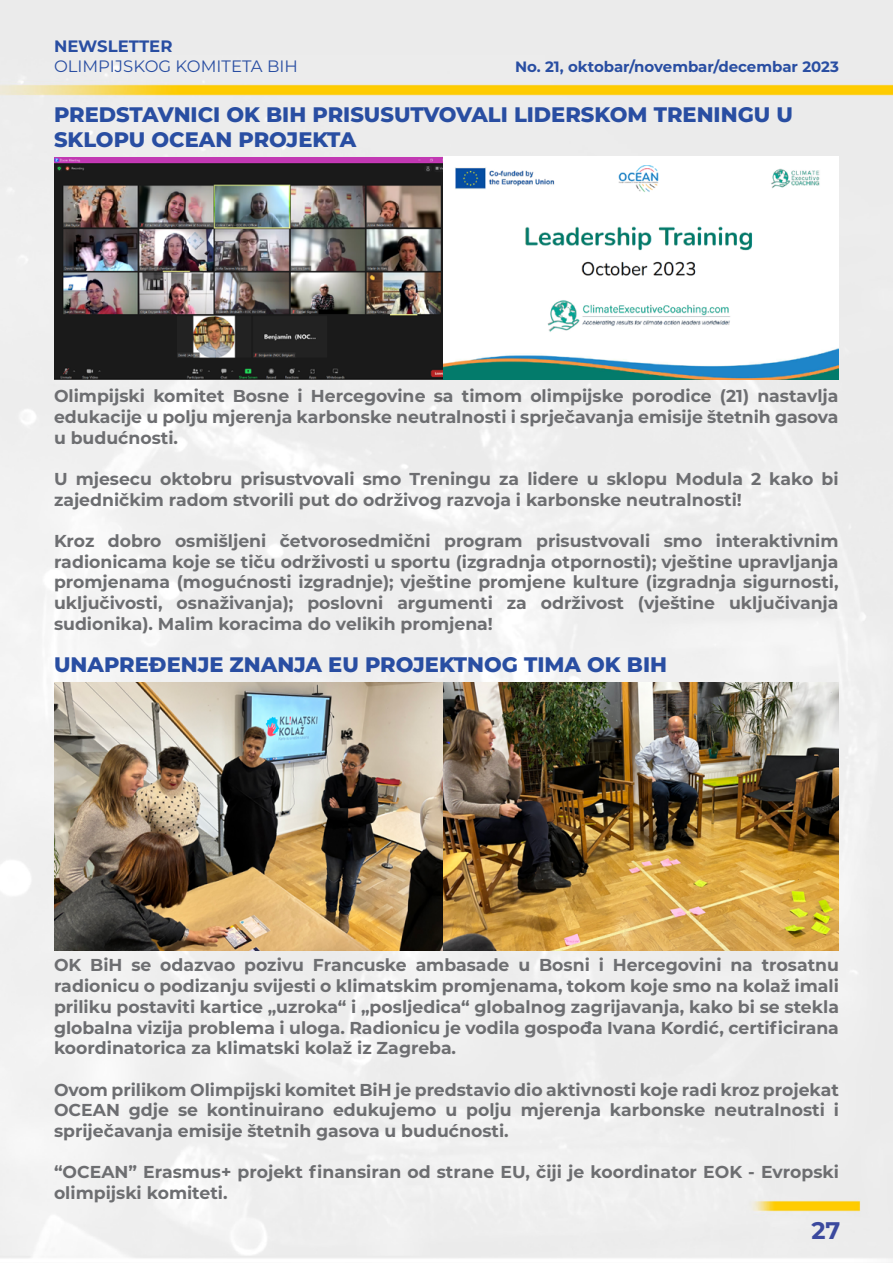
<style>
.page{position:relative;width:893px;height:1263px;background:#fff}
.page>*{position:absolute;margin:0;border:0;box-sizing:border-box;transform-origin:0 0}
.t1{font:700 24px "Montserrat Alternates";color:#3b499e}
.t2{font:800 21px/25.2px "Montserrat";color:#294ea2}
.t3{font:700 17.25px/20.7px "Montserrat";color:#6d6e71;text-align:justify}
.t4{font:16.5px "Montserrat";color:#294ea2}
.t5{font:700 16.5px "Montserrat";color:#294ea2}
.t6{font:700 15px "Montserrat";color:#294ea2}
</style>
<div class="page">
<img style="left:0;top:0;width:893px;height:1263px">
<img style="left:54px;top:157px;width:390px;height:222px">
<img style="left:444px;top:157px;width:395px;height:222px">
<img style="left:54px;top:682px;width:784px;height:268px">
<p class="t5" style="left:54px;top:34px;width:120px">NEWSLETTER</p>
<p class="t4" style="left:54px;top:55px;width:245px">OLIMPIJSKOG KOMITETA BIH</p>
<p class="t6" style="left:515px;top:56px;width:325px">No. 21, oktobar/novembar/decembar 2023</p>
<p class="t2" style="left:54px;top:101px;width:740px">PREDSTAVNICI OK BIH PRISUSUTVOVALI LIDERSKOM TRENINGU U<br>SKLOPU OCEAN PROJEKTA</p>
<p class="t3" style="left:54px;top:385px;width:786px">Olimpijski komitet Bosne i Hercegovine sa timom olimpijske porodice (21) nastavlja edukacije u polju mjerenja karbonske neutralnosti i sprječavanja emisije štetnih gasova u budućnosti.</p>
<p class="t3" style="left:54px;top:468px;width:786px">U mjesecu oktobru prisustvovali smo Treningu za lidere u sklopu Modula 2 kako bi zajedničkim radom stvorili put do održivog razvoja i karbonske neutralnosti!</p>
<p class="t3" style="left:54px;top:530px;width:786px">Kroz dobro osmišljeni četvorosedmični program prisustvovali smo interaktivnim radionicama koje se tiču održivosti u sportu (izgradnja otpornosti); vještine upravljanja promjenama (mogućnosti izgradnje); vještine promjene kulture (izgradnja sigurnosti, uključivosti, osnaživanja); poslovni argumenti za održivost (vještine uključivanja sudionika). Malim koracima do velikih promjena!</p>
<p class="t2" style="left:54px;top:651px;width:614px">UNAPREĐENJE ZNANJA EU PROJEKTNOG TIMA OK BIH</p>
<p class="t3" style="left:54px;top:954px;width:786px">OK BiH se odazvao pozivu Francuske ambasade u Bosni i Hercegovini na trosatnu radionicu o podizanju svijesti o klimatskim promjenama, tokom koje smo na kolaž imali priliku postaviti kartice „uzroka“ i „posljedica“ globalnog zagrijavanja, kako bi se stekla globalna vizija problema i uloga. Radionicu je vodila gospođa Ivana Kordić, certificirana koordinatorica za klimatski kolaž iz Zagreba.</p>
<p class="t3" style="left:54px;top:1078px;width:786px">Ovom prilikom Olimpijski komitet BiH je predstavio dio aktivnosti koje radi kroz projekat OCEAN gdje se kontinuirano edukujemo u polju mjerenja karbonske neutralnosti i spriječavanja emisije štetnih gasova u budućnosti.</p>
<p class="t3" style="left:54px;top:1161px;width:786px">“OCEAN” Erasmus+ projekt finansiran od strane EU, čiji je koordinator EOK - Evropski olimpijski komiteti.</p>
<h1 class="t1" style="left:811px;top:1213px;width:30px">27</h1>
</div>
